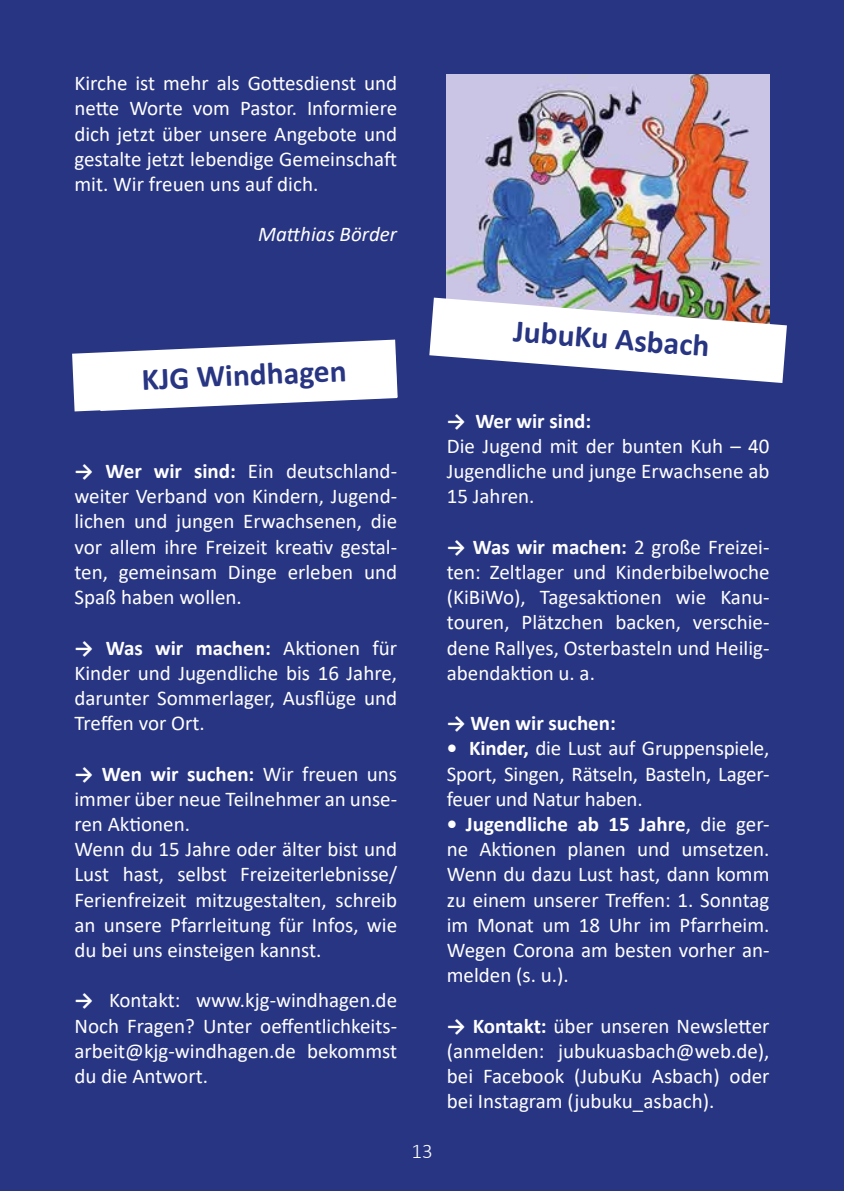
<style>
.page{position:relative;width:844px;height:1191px;background:#fff}
.page>*{position:absolute;margin:0;border:0;box-sizing:border-box;transform-origin:0 0}
.t1{font:700 31.5px "Calibri";color:#283583}
.t2{font:21px/25.2px "Calibri";color:#fff;text-align:justify}
.t3{font:700 21px "Calibri";color:#fff}
.t4{font:italic 21px "Calibri";color:#fff}
.t5{font:300 21px "Calibri";color:#fff}
.s1{font-weight:700}
</style>
<div class="page">
<div style="left:0;top:0;width:843px;height:1191px;background:#283583"></div>
<svg style="left:72px;top:339px;width:325px;height:72px"></svg>
<img style="left:446px;top:74px;width:323px;height:224px">
<svg style="left:429px;top:298px;width:357px;height:85px"></svg>
<p class="t2" style="left:74px;top:70px;width:324px">Kirche ist mehr als Gottesdienst und nette Worte vom Pastor. Informiere dich jetzt über unsere Angebote und gestalte jetzt lebendige Gemeinschaft mit. Wir freuen uns auf dich.</p>
<p class="t4" style="left:258px;top:220px;width:140px">Matthias Börder</p>
<h1 class="t1" style="left:141px;top:356px;width:206px;rotate:-2deg">KJG Windhagen</h1>
<p class="t2" style="left:74px;top:458px;width:324px"><span class="s1">→ Wer wir sind:</span> Ein deutschland&shy;weiter Verband von Kindern, Jugend&shy;lichen und jungen Erwachsenen, die vor allem ihre Freizeit kreativ gestal&shy;ten, gemeinsam Dinge erleben und Spaß haben wollen.</p>
<p class="t2" style="left:74px;top:634px;width:324px"><span class="s1">→ Was wir machen:</span> Aktionen für Kinder und Jugendliche bis 16 Jahre, darunter Sommerlager, Ausflüge und Treffen vor Ort.</p>
<p class="t2" style="left:74px;top:760px;width:324px;text-align:left"><span class="s1">→ Wen wir suchen:</span> Wir freuen uns immer über neue Teilnehmer an unse&shy;ren Aktionen.<br>Wenn du 15 Jahre oder älter bist und Lust hast, selbst Freizeiterlebnisse/ Ferienfreizeit mitzugestalten, schreib an unsere Pfarrleitung für Infos, wie du bei uns einsteigen kannst.</p>
<p class="t2" style="left:74px;top:987px;width:324px"><span class="s1">→</span> Kontakt: www.kjg-windhagen.de Noch Fragen? Unter oeffentlichkeits&shy;arbeit@kjg-windhagen.de bekommst du die Antwort.</p>
<h1 class="t1" style="left:515px;top:308px;width:198px;rotate:5deg">JubuKu Asbach</h1>
<p class="t5" style="left:411px;top:1137px;width:23px">13</p>
<p class="t3" style="left:446px;top:406px;width:146px">→ Wer wir sind:</p>
<p class="t2" style="left:446px;top:433px;width:324px">Die Jugend mit der bunten Kuh – 40<br>Jugendliche und junge Erwachsene ab 15 Jahren.</p>
<p class="t2" style="left:446px;top:533px;width:324px"><span class="s1">→ Was wir machen:</span> 2 große Freizei&shy;ten: Zeltlager und Kinderbibelwoche (KiBiWo), Tagesaktionen wie Kanu&shy;touren, Plätzchen backen, verschie&shy;dene Rallyes, Osterbasteln und Heilig&shy;abendaktion u. a.</p>
<p class="t3" style="left:446px;top:708px;width:170px">→ Wen wir suchen:</p>
<p class="t2" style="left:446px;top:735px;width:324px"><span class="s1">• Kinder,</span> die Lust auf Gruppenspiele, Sport, Singen, Rätseln, Basteln, Lager&shy;feuer und Natur haben.</p>
<p class="t2" style="left:446px;top:811px;width:324px"><span class="s1">• Jugendliche ab 15 Jahre</span>, die ger&shy;ne Aktionen planen und umsetzen.<br>Wenn du dazu Lust hast, dann komm zu einem unserer Treffen: 1. Sonntag im Monat um 18 Uhr im Pfarrheim.<br>Wegen Corona am besten vorher an&shy;melden (s. u.).</p>
<p class="t2" style="left:446px;top:1012px;width:324px"><span class="s1">→ Kontakt:</span> über unseren Newsletter (anmelden: jubukuasbach@web.de), bei Facebook (JubuKu Asbach) oder bei Instagram (jubuku_asbach).</p>
</div>
